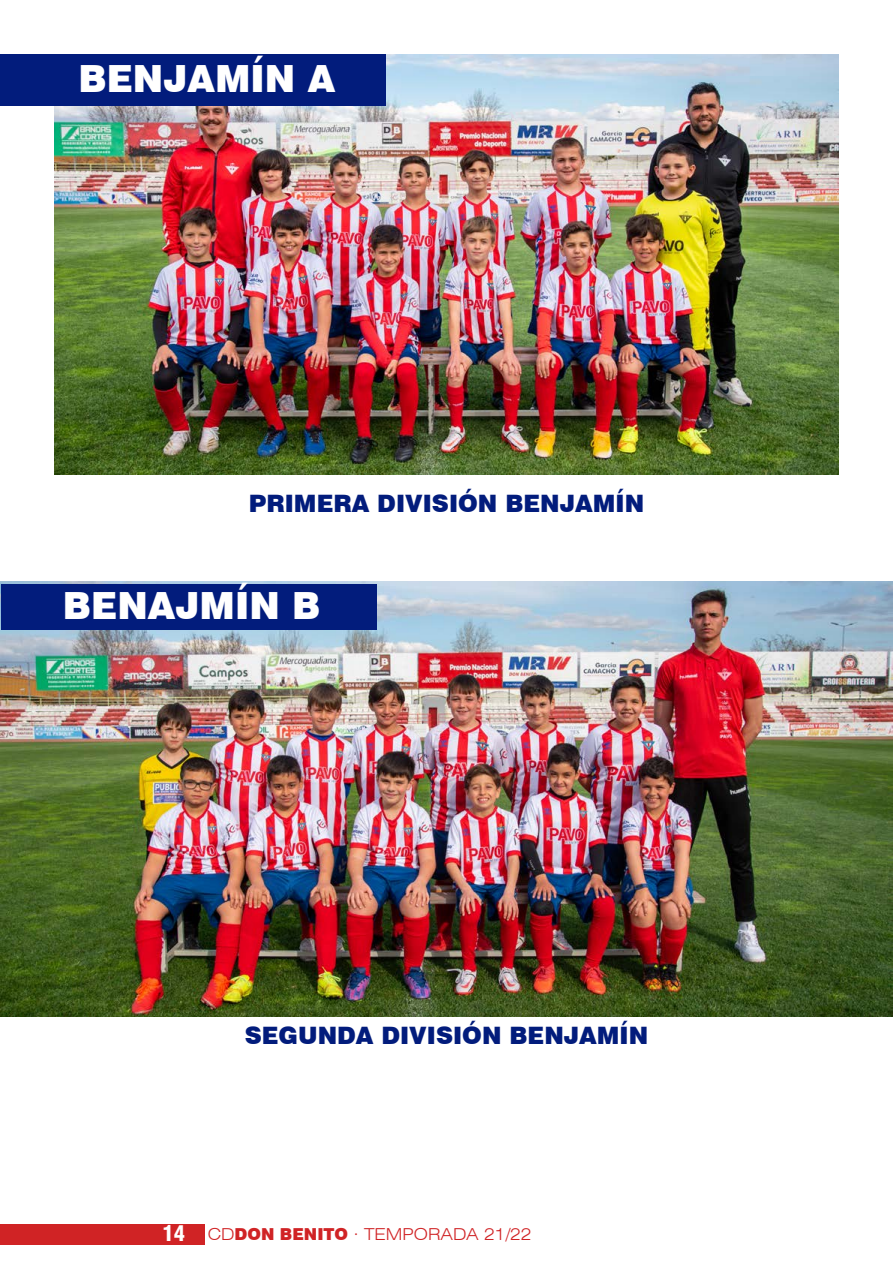
<style>
.page{position:relative;width:893px;height:1263px;background:#fff}
.page>*{position:absolute;margin:0;border:0;box-sizing:border-box;transform-origin:0 0}
.t1{font:900 37.5px "Swiss 721 BT";color:#fff}
.t2{font:900 24px "Swiss 721 BT";color:#021c7c}
.t3{font:300 expanded 16.5px "Swiss 721 BT";color:#d02325}
.s1{font-weight:900;font-stretch:condensed;font-size:21px;color:#fff}
.s2{font-weight:900;font-stretch:normal}
</style>
<div class="page">
<img style="left:54px;top:54px;width:785px;height:420px">
<div style="left:0;top:1224px;width:205px;height:21px;background:#d02325"></div>
<div style="left:0;top:54px;width:386px;height:51px;background:#021c7c"></div>
<img style="left:0;top:582px;width:893px;height:435px">
<div style="left:1px;top:584px;width:375px;height:45px;background:#021c7c"></div>
<h1 class="t1" style="left:78px;top:56px;width:258px">BENJAMÍN A</h1>
<p class="t2" style="left:249px;top:488px;width:397px">PRIMERA DIVISIÓN BENJAMÍN</p>
<h1 class="t1" style="left:63px;top:583px;width:259px">BENAJMÍN B</h1>
<p class="t2" style="left:245px;top:1020px;width:405px">SEGUNDA DIVISIÓN BENJAMÍN</p>
<p class="t3" style="left:162px;top:1224px;width:371px"><span class="s1">14</span> CD<span class="s2">DON BENITO</span> · TEMPORADA 21/22</p>
</div>
